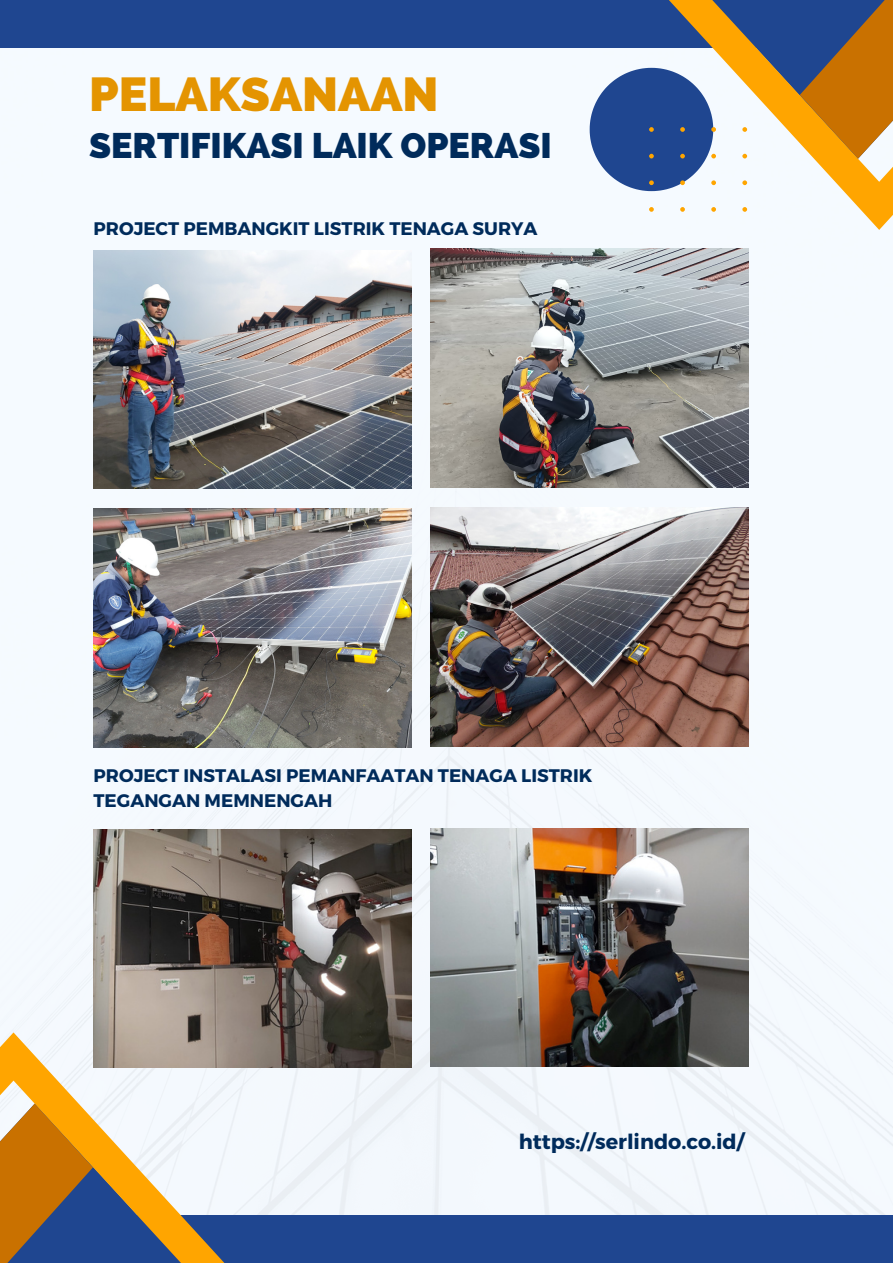
<style>
.page{position:relative;width:893px;height:1264px;background:#fff}
.page>*{position:absolute;margin:0;border:0;box-sizing:border-box;transform-origin:0 0}
.t1{font:800 47.85px "Raleway";color:#e49401}
.t2{font:800 35.7px "Raleway";color:#002b5b}
.t3{font:700 20.7px "Montserrat";color:#002b5b}
.t4{font:700 18.15px/24.8px "Montserrat";color:#002b5b}
</style>
<div class="page">
<div style="left:0;top:47px;width:892px;height:1168px;background:#f5faff"></div>
<div style="left:0;top:0;width:892px;height:47px;background:#1f4690"></div>
<svg style="left:622px;top:191px;width:270px;height:39px;fill:#f5faff"></svg>
<svg style="left:649px;top:207px;width:4px;height:5px"></svg>
<svg style="left:680px;top:207px;width:5px;height:5px"></svg>
<svg style="left:711px;top:207px;width:5px;height:5px"></svg>
<svg style="left:589px;top:0;width:303px;height:191px"></svg>
<svg style="left:742px;top:207px;width:5px;height:5px"></svg>
<div style="left:0;top:1215px;width:892px;height:47px;background:#1f4690"></div>
<svg style="left:0;top:1032px;width:271px;height:230px"></svg>
<img style="left:94px;top:250px;width:318px;height:238px">
<img style="left:430px;top:249px;width:318px;height:238px">
<img style="left:94px;top:829px;width:318px;height:238px">
<img style="left:430px;top:828px;width:318px;height:238px">
<img style="left:94px;top:509px;width:318px;height:238px">
<img style="left:430px;top:507px;width:318px;height:239px">
<h1 class="t1" style="left:89px;top:66px;width:351px">PELAKSANAAN</h1>
<h2 class="t2" style="left:89px;top:124px;width:464px">SERTIFIKASI LAIK OPERASI</h2>
<p class="t4" style="left:94px;top:216px;width:445px">PROJECT PEMBANGKIT LISTRIK TENAGA SURYA</p>
<p class="t4" style="left:94px;top:762px;width:500px">PROJECT INSTALASI PEMANFAATAN TENAGA LISTRIK<br>TEGANGAN MEMNENGAH</p>
<p class="t3" style="left:518px;top:1128px;width:227px">https://serlindo.co.id/</p>
</div>
